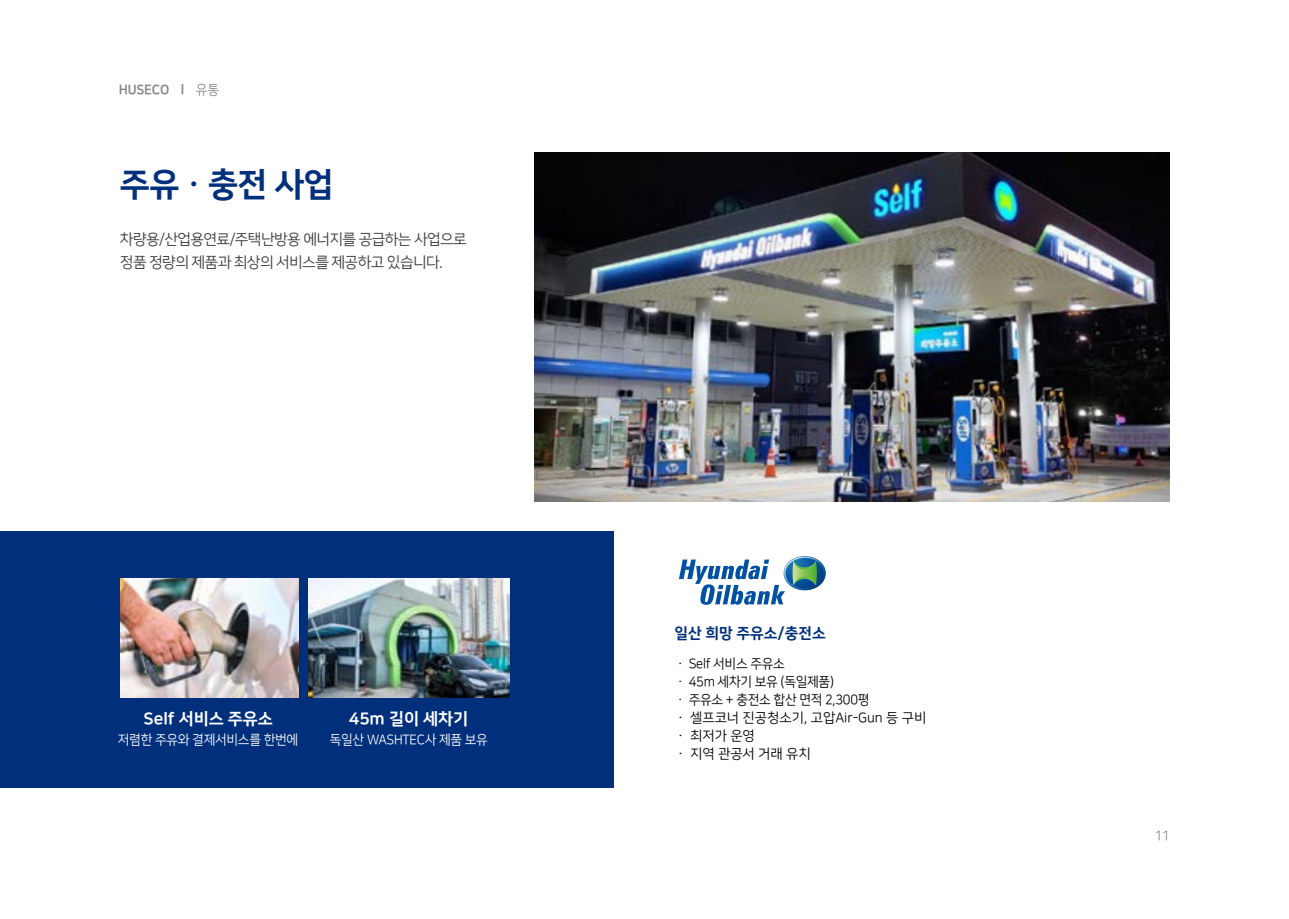
<style>
.page{position:relative;width:1289px;height:919px;background:#fff}
.page>*{position:absolute;margin:0;border:0;box-sizing:border-box;transform-origin:0 0}
.t1{font:33px "Nanum Square EB";letter-spacing:-.02em;color:#002f7b}
.t2{font:16.5px "Nanum Square EB";color:#fff}
.t3{font:15px/22.5px "Nanum Square R";letter-spacing:-.04em;color:#3e3a39}
.t4{font:15px "Nanum Square EB";color:#002f7b}
.t5{font:13.5px/18px "Nanum Square R";letter-spacing:-.02em;color:#000;scale:.95 1}
.t6{font:13.5px "Nanum Square R";letter-spacing:-.02em;color:#fff;scale:.95 1}
.t7{font:13.5px "Nanum Square EB";letter-spacing:-.02em;color:#898989;scale:.95 1}
.t8{font:13.5px "Nanum Square R";color:#898989;scale:.95 1}
.s1{font-family:"Nanum Square R"}
</style>
<div class="page">
<hr style="left:0;top:0;width:1px;height:918px;background:#f8f9f1">
<img style="left:534px;top:152px;width:635px;height:349px">
<div style="left:0;top:531px;width:613px;height:256px;background:#002f7b"></div>
<svg style="left:679px;top:556px;width:146px;height:49px"></svg>
<img style="left:120px;top:578px;width:178px;height:119px">
<img style="left:308px;top:578px;width:201px;height:119px">
<p class="t7" style="left:119px;top:83px;width:107px">HUSECO l <span class="s1">유통</span></p>
<h1 class="t1" style="left:120px;top:166px;width:215px">주유ㆍ충전 사업</h1>
<p class="t3" style="left:120px;top:229px;width:348px">차량용/산업용연료/주택난방용 에너지를 공급하는 사업으로 정품 정량의 제품과 최상의 서비스를 제공하고 있습니다.</p>
<p class="t2" style="left:143px;top:709px;width:131px">Self 서비스 주유소</p>
<p class="t6" style="left:118px;top:733px;width:191px">저렴한 주유와 결제서비스를 한번에</p>
<p class="t2" style="left:349px;top:709px;width:121px">45m 길이 세차기</p>
<p class="t6" style="left:330px;top:733px;width:168px">독일산 WASHTEC사 제품 보유</p>
<p class="t4" style="left:674px;top:625px;width:153px">일산 희망 주유소/충전소</p>
<p class="t5" style="left:674px;top:655px;width:267px">ㆍ Self 서비스 주유소<br>ㆍ 45m 세차기 보유 (독일제품)<br>ㆍ 주유소 + 충전소 합산 면적 2,300평<br>ㆍ 셀프코너 진공청소기, 고압Air-Gun 등 구비ㆍ 최저가 운영<br>ㆍ 지역 관공서 거래 유치</p>
<p class="t8" style="left:1154px;top:828px;width:17px">11</p>
</div>
